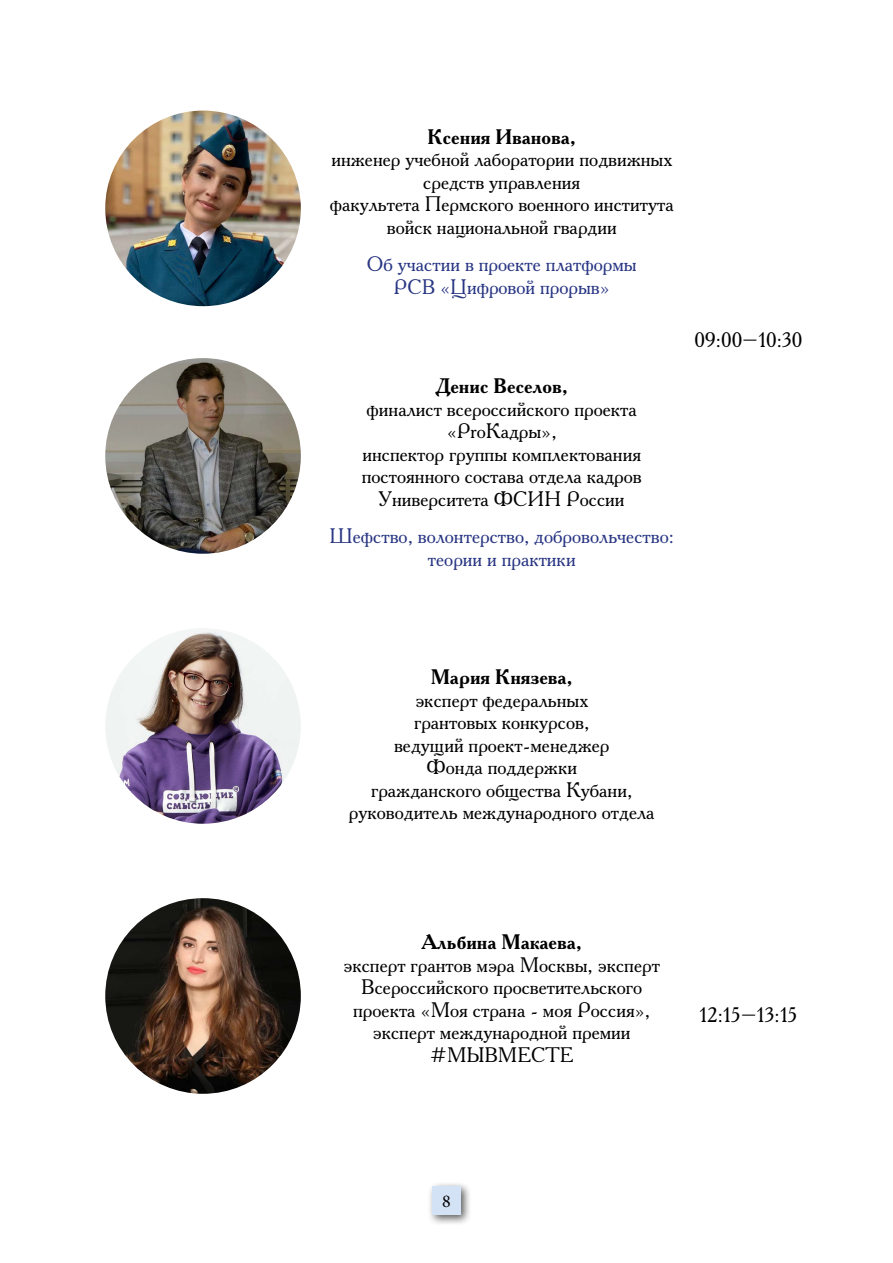
<style>
.page{position:relative;width:893px;height:1263px;background:#fff}
.page>*{position:absolute;margin:0;border:0;box-sizing:border-box;transform-origin:0 0}
.t1{font:21px/22.5px "Academy C";color:#000;text-align:center}
.t2{font:21px/22.5px "Academy C";color:#283583;text-align:center}
.t3{font:700 21px "Academy C";color:#000}
.t4{font:18px "Minion Pro";color:#000}
</style>
<div class="page">
<div style="left:427px;top:1181px;width:45px;height:46px;background:#000;opacity:.65"></div>
<div style="left:432px;top:1186px;width:29px;height:29px;background:#d3e2f4"></div>
<img style="left:105px;top:111px;width:196px;height:195px;border-radius:98px">
<img style="left:105px;top:358px;width:196px;height:196px;border-radius:98px">
<img style="left:105px;top:628px;width:196px;height:196px;border-radius:98px">
<img style="left:105px;top:898px;width:196px;height:196px;border-radius:98px">
<p class="t3" style="left:427px;top:123px;width:150px">Ксения Иванова,</p>
<p class="t1" style="left:330px;top:147px;width:346px">инженер учебной лаборатории подвижных средств управления<br>факультета Пермского военного института войск национальной гвардии</p>
<p class="t2" style="left:367px;top:252px;width:271px">Об участии в проекте платформы<br>РСВ «Цифровой прорыв»</p>
<p class="t3" style="left:436px;top:372px;width:134px">Денис Веселов,</p>
<p class="t1" style="left:362px;top:397px;width:282px">финалист всероссийского проекта «ProКадры»,<br>инспектор группы комплектования постоянного состава отдела кадров<br>Университета ФСИН России</p>
<p class="t2" style="left:330px;top:525px;width:346px">Шефство, волонтерство, добровольчество: теории и практики</p>
<p class="t1" style="left:694px;top:328px;width:110px">09:00–10:30</p>
<p class="t3" style="left:431px;top:663px;width:144px">Мария Князева,</p>
<p class="t1" style="left:349px;top:688px;width:307px">эксперт федеральных<br>грантовых конкурсов,<br>ведущий проект-менеджер<br>Фонда поддержки<br>гражданского общества Кубани, руководитель международного отдела</p>
<p class="t3" style="left:421px;top:928px;width:162px">Альбина Макаева,</p>
<p class="t1" style="left:344px;top:953px;width:318px">эксперт грантов мэра Москвы, эксперт<br>Всероссийского просветительского проекта «Моя страна - моя Россия», эксперт международной премии #МЫВМЕСТЕ</p>
<p class="t1" style="left:699px;top:1003px;width:100px">12:15–13:15</p>
<p class="t4" style="left:442px;top:1189px;width:10px">8</p>
</div>
